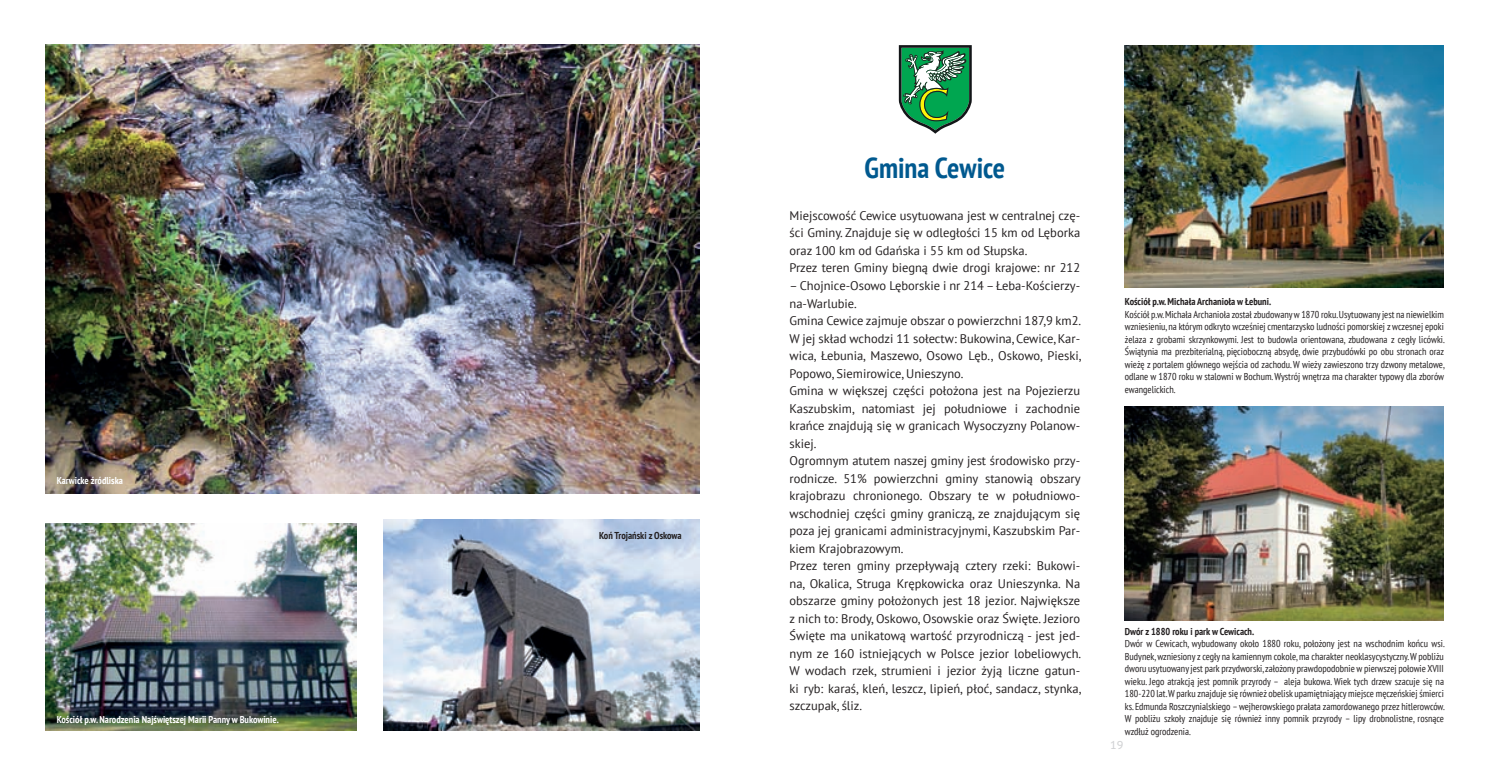
<style>
.page{position:relative;width:1489px;height:776px;background:#fff}
.page>*{position:absolute;margin:0;border:0;box-sizing:border-box;transform-origin:0 0}
.t1{font:700 condensed 28.75px "PT Sans";color:#00598f}
.t2{font:12.5px/17.5px "PT Sans";color:#231f20}
.t3{font:11.25px "PT Sans Caption";color:#d1d2d4}
.t4{font:condensed 10px/12.5px "PT Sans";color:#231f20;text-align:justify}
.t5{font:700 condensed 10px "PT Sans";color:#231f20}
.t6{font:700 condensed 10px "PT Sans";color:#fff}
</style>
<div class="page">
<svg style="left:898px;top:45px;width:73px;height:89px"></svg>
<img style="left:1124px;top:407px;width:319px;height:214px">
<img style="left:1124px;top:45px;width:319px;height:243px">
<img style="left:45px;top:45px;width:654px;height:448px">
<img style="left:384px;top:520px;width:315px;height:211px">
<img style="left:45px;top:523px;width:311px;height:208px">
<p class="t6" style="left:57px;top:474px;width:68px">Karwicke źródliska</p>
<p class="t6" style="left:57px;top:712px;width:223px">Kościół p.w. Narodzenia Najświętszej Marii Panny w Bukowinie.</p>
<p class="t5" style="left:599px;top:529px;width:84px">Koń Trojański z Oskowa</p>
<h1 class="t1" style="left:864px;top:149px;width:142px">Gmina Cewice</h1>
<p class="t2" style="left:789px;top:207px;width:292px">Miejscowość Cewice usytuowana jest w centralnej czę&shy;ści Gminy. Znajduje się w odległości 15 km od Lęborka oraz 100 km od Gdańska i 55 km od Słupska.<br>Przez teren Gminy biegną dwie drogi krajowe: nr 212</p>
<p class="t2" style="left:789px;top:277px;width:293px">– Chojnice-Osowo Lęborskie i nr 214 – Łeba-Kościerzy&shy;na-Warlubie.<br>Gmina Cewice zajmuje obszar o powierzchni 187,9 km2.<br>W jej skład wchodzi 11 sołectw: Bukowina, Cewice, Kar&shy;wica, Łebunia, Maszewo, Osowo Lęb., Oskowo, Pieski, Popowo, Siemirowice, Unieszyno.<br>Gmina w większej części położona jest na Pojezierzu Kaszubskim, natomiast jej południowe i zachodnie krańce znajdują się w granicach Wysoczyzny Polanow&shy;skiej.<br>Ogromnym atutem naszej gminy jest środowisko przy&shy;rodnicze. 51% powierzchni gminy stanowią obszary krajobrazu chronionego. Obszary te w południowo&shy;wschodniej części gminy graniczą, ze znajdującym się poza jej granicami administracyjnymi, Kaszubskim Par&shy;kiem Krajobrazowym.<br>Przez teren gminy przepływają cztery rzeki: Bukowi&shy;na, Okalica, Struga Krępkowicka oraz Unieszynka. Na obszarze gminy położonych jest 18 jezior. Największe z nich to: Brody, Oskowo, Osowskie oraz Święte. Jezioro Święte ma unikatową wartość przyrodniczą - jest jed&shy;nym ze 160 istniejących w Polsce jezior lobeliowych.<br>W wodach rzek, strumieni i jezior żyją liczne gatun&shy;ki ryb: karaś, kleń, leszcz, lipień, płoć, sandacz, stynka, szczupak, śliz.</p>
<p class="t5" style="left:1124px;top:295px;width:147px">Kościół p.w. Michała Archanioła w Łebuni.</p>
<p class="t4" style="left:1124px;top:308px;width:321px">Kościół p.w. Michała Archanioła został zbudowany w 1870 roku. Usytuowany jest na niewielkim wzniesieniu, na którym odkryto wcześniej cmentarzysko ludności pomorskiej z wczesnej epoki żelaza z grobami skrzynkowymi. Jest to budowla orientowana, zbudowana z cegły licówki.<br>Świątynia ma prezbiterialną, pięcioboczną absydę, dwie przybudówki po obu stronach oraz wieżę z portalem głównego wejścia od zachodu. W wieży zawieszono trzy dzwony metalowe, odlane w 1870 roku w stalowni w Bochum. Wystrój wnętrza ma charakter typowy dla zborów ewangelickich.</p>
<p class="t5" style="left:1124px;top:625px;width:131px">Dwór z 1880 roku i park w Cewicach.</p>
<p class="t4" style="left:1124px;top:637px;width:321px">Dwór w Cewicach, wybudowany około 1880 roku, położony jest na wschodnim końcu wsi.<br>Budynek, wzniesiony z cegły na kamiennym cokole, ma charakter neoklasycystyczny. W pobliżu dworu usytuowany jest park przydworski, założony prawdopodobnie w pierwszej połowie XVIII wieku. Jego atrakcją jest pomnik przyrody – aleja bukowa. Wiek tych drzew szacuje się na 180-220 lat. W parku znajduje się również obelisk upamiętniający miejsce męczeńskiej śmierci ks. Edmunda Roszczynialskiego – wejherowskiego prałata zamordowanego przez hitlerowców.<br>W pobliżu szkoły znajduje się również inny pomnik przyrody – lipy drobnolistne, rosnące wzdłuż ogrodzenia.</p>
<p class="t3" style="left:1110px;top:738px;width:15px">19</p>
</div>
